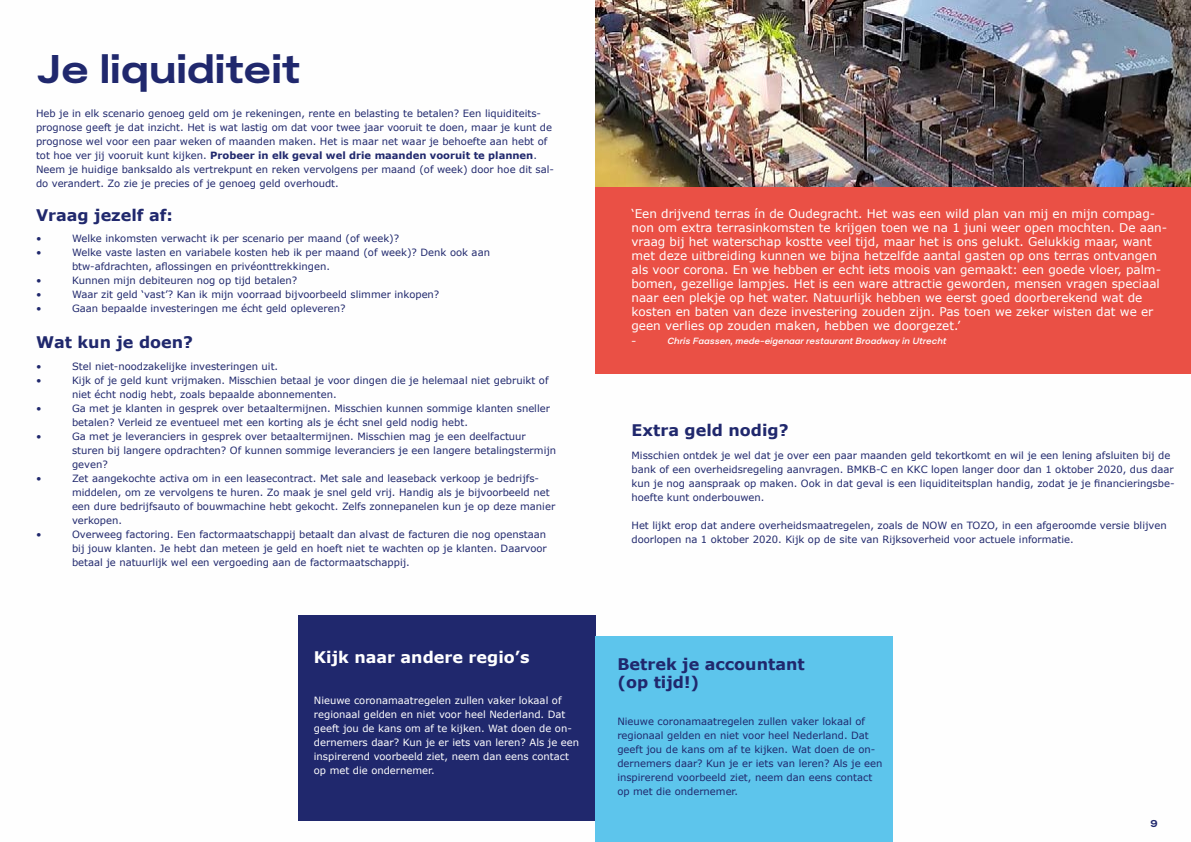
<style>
.page{position:relative;width:1191px;height:842px;background:#fff}
.page>*{position:absolute;margin:0;border:0;box-sizing:border-box;transform-origin:0 0}
.t1{font:40px "Plaid Trial L";color:#20286d}
.t2{font:700 16px/18px "Verdana";color:#20286d}
.t3{font:700 16px "Verdana";color:#fff}
.t4{font:12px/14px "Verdana";color:#fff}
.t5{font:10px/14px "Verdana";color:#20286d}
.t6{font:10px/14px "Verdana";color:#fff}
.t7{font:10px "Plaid Trial L";color:#20286d}
.t8{font:9px "Plaid Trial M Italic";color:#fff}
.s1{font-weight:700}
</style>
<div class="page">
<img style="left:595px;top:0;width:596px;height:187px">
<div style="left:298px;top:615px;width:297px;height:205px;background:#20286d"></div>
<div style="left:595px;top:636px;width:298px;height:206px;background:#5dc5ec"></div>
<div style="left:595px;top:187px;width:596px;height:187px;background:#ea5045"></div>
<h1 class="t1" style="left:36px;top:54px;width:266px">Je liquiditeit</h1>
<p class="t5" style="left:36px;top:106px;width:519px">Heb je in elk scenario genoeg geld om je rekeningen, rente en belasting te betalen? Een liquiditeits&shy;prognose geeft je dat inzicht. Het is wat lastig om dat voor twee jaar vooruit te doen, maar je kunt de prognose wel voor een paar weken of maanden maken. Het is maar net waar je behoefte aan hebt of tot hoe ver jij vooruit kunt kijken. <span class="s1">Probeer in elk geval wel drie maanden vooruit te plannen</span>.<br>Neem je huidige banksaldo als vertrekpunt en reken vervolgens per maand (of week) door hoe dit sal&shy;do verandert. Zo zie je precies of je genoeg geld overhoudt.</p>
<h2 class="t2" style="left:36px;top:205px;width:139px">Vraag jezelf af:</h2>
<p class="t5" style="left:36px;top:231px;width:7px">•</p>
<p class="t5" style="left:72px;top:231px;width:329px">Welke inkomsten verwacht ik per scenario per maand (of week)?</p>
<p class="t5" style="left:36px;top:245px;width:7px">•</p>
<p class="t5" style="left:72px;top:245px;width:419px">Welke vaste lasten en variabele kosten heb ik per maand (of week)? Denk ook aan btw-afdrachten, aflossingen en privéonttrekkingen.</p>
<p class="t5" style="left:36px;top:273px;width:7px">•</p>
<p class="t5" style="left:72px;top:273px;width:227px">Kunnen mijn debiteuren nog op tijd betalen?</p>
<p class="t5" style="left:36px;top:287px;width:7px">•</p>
<p class="t5" style="left:72px;top:287px;width:369px">Waar zit geld ‘vast’? Kan ik mijn voorraad bijvoorbeeld slimmer inkopen?</p>
<p class="t5" style="left:36px;top:301px;width:7px">•</p>
<p class="t5" style="left:72px;top:301px;width:275px">Gaan bepaalde investeringen me écht geld opleveren?</p>
<h2 class="t2" style="left:36px;top:333px;width:159px">Wat kun je doen?</h2>
<p class="t5" style="left:36px;top:359px;width:7px">•</p>
<p class="t5" style="left:72px;top:359px;width:208px">Stel niet-noodzakelijke investeringen uit.</p>
<p class="t5" style="left:36px;top:373px;width:7px">•</p>
<p class="t5" style="left:72px;top:373px;width:478px">Kijk of je geld kunt vrijmaken. Misschien betaal je voor dingen die je helemaal niet gebruikt of niet écht nodig hebt, zoals bepaalde abonnementen.</p>
<p class="t5" style="left:36px;top:401px;width:7px">•</p>
<p class="t5" style="left:72px;top:401px;width:479px">Ga met je klanten in gesprek over betaaltermijnen. Misschien kunnen sommige klanten sneller betalen? Verleid ze eventueel met een korting als je écht snel geld nodig hebt.</p>
<p class="t5" style="left:36px;top:429px;width:7px">•</p>
<p class="t5" style="left:72px;top:429px;width:485px">Ga met je leveranciers in gesprek over betaaltermijnen. Misschien mag je een deelfactuur sturen bij langere opdrachten? Of kunnen sommige leveranciers je een langere betalingstermijn geven?</p>
<p class="t5" style="left:36px;top:471px;width:7px">•</p>
<p class="t5" style="left:72px;top:471px;width:485px">Zet aangekochte activa om in een leasecontract. Met sale and leaseback verkoop je bedrijfs&shy;middelen, om ze vervolgens te huren. Zo maak je snel geld vrij. Handig als je bijvoorbeeld net een dure bedrijfsauto of bouwmachine hebt gekocht. Zelfs zonnepanelen kun je op deze manier verkopen.</p>
<p class="t5" style="left:36px;top:527px;width:7px">•</p>
<p class="t5" style="left:72px;top:527px;width:476px;text-align:justify">Overweeg factoring. Een factormaatschappij betaalt dan alvast de facturen die nog openstaan bij jouw klanten. Je hebt dan meteen je geld en hoeft niet te wachten op je klanten. Daarvoor betaal je natuurlijk wel een vergoeding aan de factormaatschappij.</p>
<h2 class="t3" style="left:314px;top:645px;width:217px">Kijk naar andere regio’s</h2>
<p class="t6" style="left:314px;top:693px;width:267px">Nieuwe coronamaatregelen zullen vaker lokaal of regionaal gelden en niet voor heel Nederland. Dat geeft jou de kans om af te kijken. Wat doen de on&shy;dernemers daar? Kun je er iets van leren? Als je een inspirerend voorbeeld ziet, neem dan eens contact op met die ondernemer.</p>
<p class="t4" style="left:631px;top:206px;width:537px">‘Een drijvend terras ín de Oudegracht. Het was een wild plan van mij en mijn compag&shy;non om extra terrasinkomsten te krijgen toen we na 1 juni weer open mochten. De aan&shy;vraag bij het waterschap kostte veel tijd, maar het is ons gelukt. Gelukkig maar, want met deze uitbreiding kunnen we bijna hetzelfde aantal gasten op ons terras ontvangen als voor corona. En we hebben er echt iets moois van gemaakt: een goede vloer, palm&shy;bomen, gezellige lampjes. Het is een ware attractie geworden, mensen vragen speciaal naar een plekje op het water. Natuurlijk hebben we eerst goed doorberekend wat de kosten en baten van deze investering zouden zijn. Pas toen we zeker wisten dat we er geen verlies op zouden maken, hebben we doorgezet.’</p>
<p class="t8" style="left:631px;top:337px;width:6px">-</p>
<p class="t8" style="left:667px;top:337px;width:280px">Chris Faassen, mede-eigenaar restaurant Broadway in Utrecht</p>
<h2 class="t2" style="left:631px;top:421px;width:159px">Extra geld nodig?</h2>
<p class="t5" style="left:631px;top:448px;width:544px">Misschien ontdek je wel dat je over een paar maanden geld tekortkomt en wil je een lening afsluiten bij de bank of een overheidsregeling aanvragen. BMKB-C en KKC lopen langer door dan 1 oktober 2020, dus daar kun je nog aanspraak op maken. Ook in dat geval is een liquiditeitsplan handig, zodat je je financieringsbe&shy;hoefte kunt onderbouwen.</p>
<p class="t5" style="left:631px;top:518px;width:536px">Het lijkt erop dat andere overheidsmaatregelen, zoals de NOW en TOZO, in een afgeroomde versie blijven doorlopen na 1 oktober 2020. Kijk op de site van Rijksoverheid voor actuele informatie.</p>
<h2 class="t2" style="left:617px;top:655px;width:189px">Betrek je accountant (op tijd!)</h2>
<p class="t5" style="left:617px;top:714px;width:267px">Nieuwe coronamaatregelen zullen vaker lokaal of regionaal gelden en niet voor heel Nederland. Dat geeft jou de kans om af te kijken. Wat doen de on&shy;dernemers daar? Kun je er iets van leren? Als je een inspirerend voorbeeld ziet, neem dan eens contact op met die ondernemer.</p>
<p class="t7" style="left:1150px;top:820px;width:9px">9</p>
</div>
